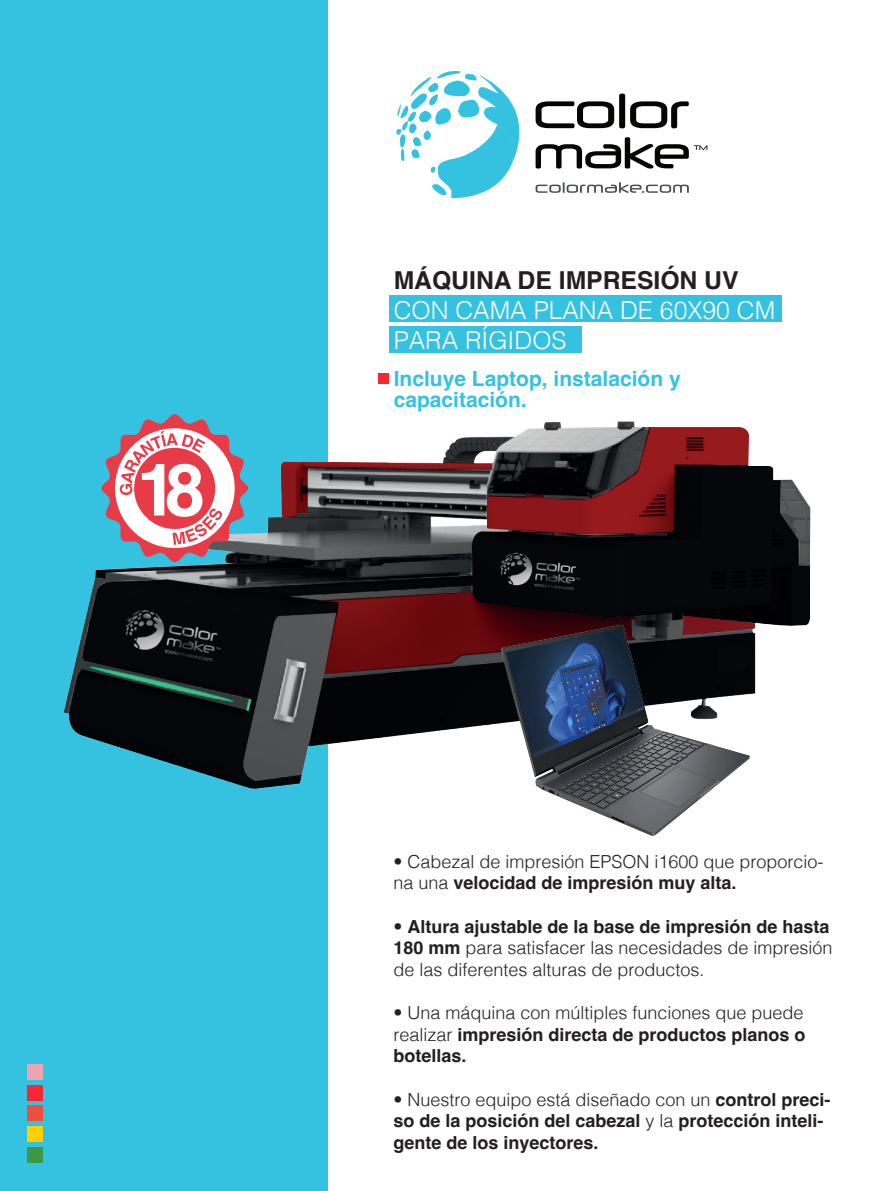
<style>
.page{position:relative;width:893px;height:1191px;background:#fff}
.page>*{position:absolute;margin:0;border:0;box-sizing:border-box;transform-origin:0 0}
.t1{font:300 24.75px/29.7px "Helvetica";color:#fff}
.t2{font:700 24.75px "Helvetica";color:#231f20}
.t3{font:700 21px/21px "Helvetica";color:#35c2e0}
.t4{font:300 18px/21.6px "Helvetica";color:#231f20}
.t5{font:700 18px/21.6px "Helvetica";color:#231f20}
.s1{font-weight:700}
.s2{font-weight:300}
</style>
<div class="page">
<svg style="left:396px;top:71px;width:311px;height:128px"></svg>
<div style="left:0;top:0;width:328px;height:1191px;background:#35c2e0"></div>
<div style="left:27px;top:1064px;width:15px;height:16px;background:#eea3b1"></div>
<div style="left:27px;top:1084px;width:15px;height:16px;background:#f92634"></div>
<div style="left:27px;top:1105px;width:15px;height:16px;background:#ee4f3d"></div>
<div style="left:27px;top:1126px;width:15px;height:15px;background:#ffd000"></div>
<div style="left:27px;top:1146px;width:15px;height:16px;background:#3b9844"></div>
<img style="left:63px;top:295px;width:748px;height:494px">
<img style="left:476px;top:584px;width:298px;height:252px">
<svg style="left:101px;top:414px;width:148px;height:148px"></svg>
<h1 class="t2" style="left:394px;top:265px;width:346px">MÁQUINA DE IMPRESIÓN UV</h1>
<h1 class="t1" style="left:394px;top:293px;width:383px">CON CAMA PLANA DE 60X90 CM<br>PARA RÍGIDOS</h1>
<p class="t3" style="left:394px;top:371px;width:289px">Incluye Laptop, instalación y capacitación.</p>
<p class="t4" style="left:393px;top:849px;width:432px">• Cabezal de impresión EPSON i1600 que proporcio&shy;na una <span class="s1">velocidad de impresión muy alta.</span></p>
<p class="t4" style="left:393px;top:914px;width:441px">• <span class="s1">Altura ajustable de la base de impresión de hasta<br>180 mm</span> para satisfacer las necesidades de impresión de las diferentes alturas de productos.</p>
<p class="t4" style="left:393px;top:1000px;width:414px;text-align:justify">• Una máquina con múltiples funciones que puede realizar <span class="s1">impresión directa de productos planos o botellas.</span></p>
<p class="t5" style="left:393px;top:1090px;width:439px"><span class="s2">• Nuestro equipo está diseñado con un</span> control preci&shy;so de la posición del cabezal <span class="s2">y la</span> protección inteli&shy;gente de los inyectores.</p>
</div>
